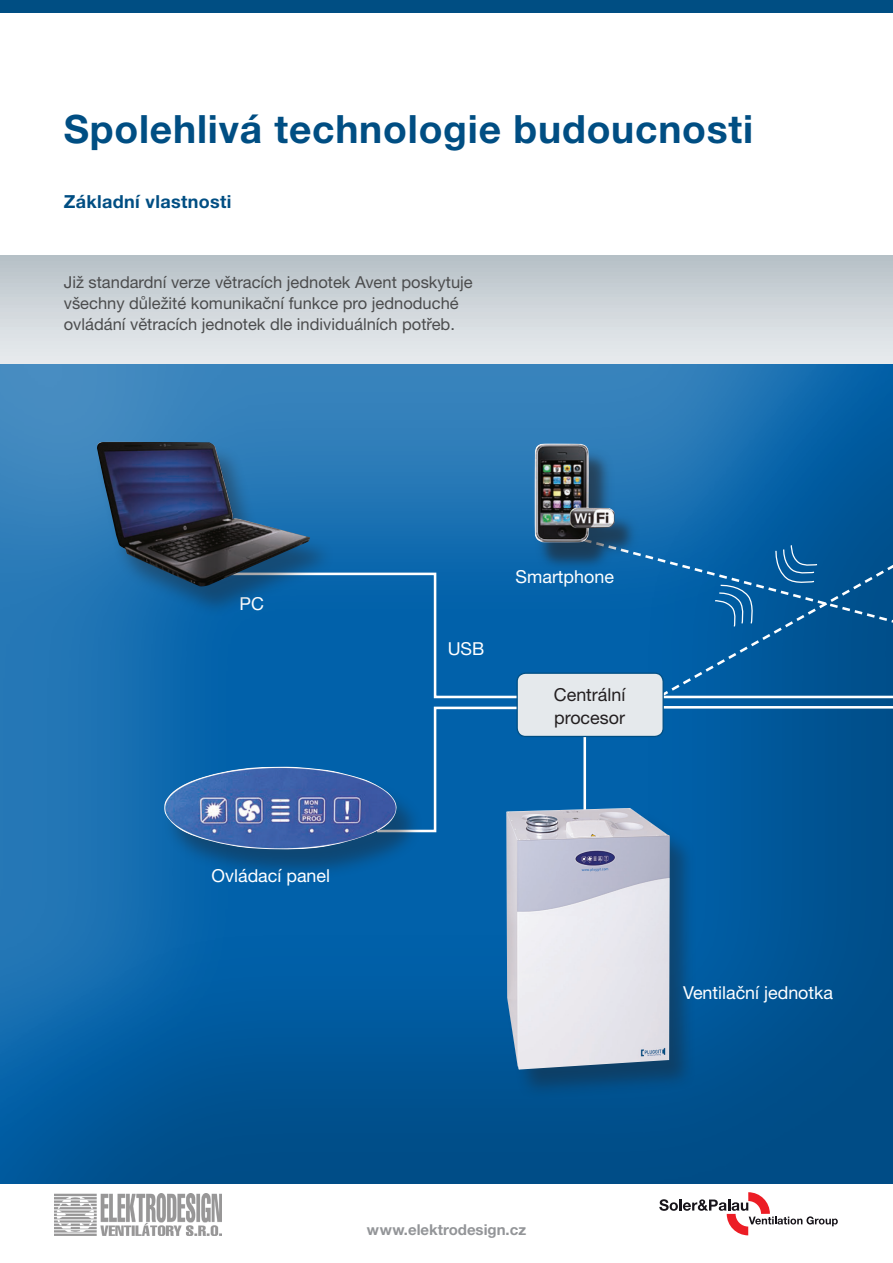
<style>
.page{position:relative;width:893px;height:1263px;background:#fff}
.page>*{position:absolute;margin:0;border:0;box-sizing:border-box;transform-origin:0 0}
.t1{font:700 39px "Helvetica Neue LT Pro";letter-spacing:.02em;color:#004e83}
.t2{font:700 18px "Helvetica Neue LT Pro";letter-spacing:.02em;color:#004e83}
.t3{font:17.85px "Helvetica Neue LT Pro";color:#fff}
.t4{font:17.85px/23px "Helvetica Neue LT Pro";color:#231f20}
.t5{font:16.5px/21px "Helvetica Neue LT Pro";color:#4b4c4d}
.t6{font:700 15px "Helvetica Neue LT Pro";color:#939598}
</style>
<div class="page">
<svg style="left:0;top:255px;width:893px;height:104px"></svg>
<div style="left:0;top:0;width:893px;height:13px;background:#004e83"></div>
<div style="left:0;top:359px;width:893px;height:828px;background:#231f20;opacity:.24"></div>
<div style="left:375px;top:705px;width:213px;height:128px;background:#0161aa"></div>
<div style="left:209px;top:571px;width:372px;height:128px;background:#0161aa"></div>
<svg style="left:645px;top:705px;width:248px;height:246px"></svg>
<svg style="left:581px;top:537px;width:312px;height:163px"></svg>
<svg style="left:657px;top:530px;width:236px;height:169px"></svg>
<hr style="left:583px;top:683px;width:3px;height:226px;background:#fff">
<div style="left:517px;top:673px;width:146px;height:63px;background:#e5e9ec;border-radius:9px"></div>
<div style="left:516px;top:672px;width:148px;height:65px;border:1px solid #004e83;border-radius:9px"></div>
<div style="left:163px;top:769px;width:260px;height:111px;background:#231f20;opacity:.39"></div>
<img style="left:163px;top:767px;width:234px;height:83px">
<div style="left:505px;top:811px;width:191px;height:289px;background:#231f20;opacity:.39"></div>
<img style="left:506px;top:808px;width:164px;height:261px">
<svg style="left:659px;top:1192px;width:179px;height:43px"></svg>
<img style="left:54px;top:1193px;width:168px;height:42px">
<div style="left:96px;top:445px;width:239px;height:172px;background:#231f20;opacity:.39"></div>
<img style="left:96px;top:442px;width:214px;height:145px">
<div style="left:533px;top:446px;width:108px;height:126px;background:#231f20;opacity:.39"></div>
<img style="left:534px;top:443px;width:81px;height:100px">
<h1 class="t1" style="left:64px;top:104px;width:691px">Spolehlivá technologie budoucnosti</h1>
<p class="t2" style="left:64px;top:190px;width:169px">Základní vlastnosti</p>
<p class="t5" style="left:64px;top:271px;width:410px">Již standardní verze větracích jednotek Avent poskytuje všechny důležité komunikační funkce pro jednoduché ovládání větracích jednotek dle individuálních potřeb.</p>
<p class="t3" style="left:240px;top:592px;width:26px">PC</p>
<p class="t3" style="left:212px;top:865px;width:120px">Ovládací panel</p>
<p class="t3" style="left:448px;top:638px;width:38px">USB</p>
<p class="t3" style="left:516px;top:565px;width:100px">Smartphone</p>
<p class="t4" style="left:554px;top:682px;width:73px">Centrální procesor</p>
<p class="t3" style="left:683px;top:982px;width:152px">Ventilační jednotka</p>
<p class="t6" style="left:367px;top:1220px;width:161px">www.elektrodesign.cz</p>
</div>
